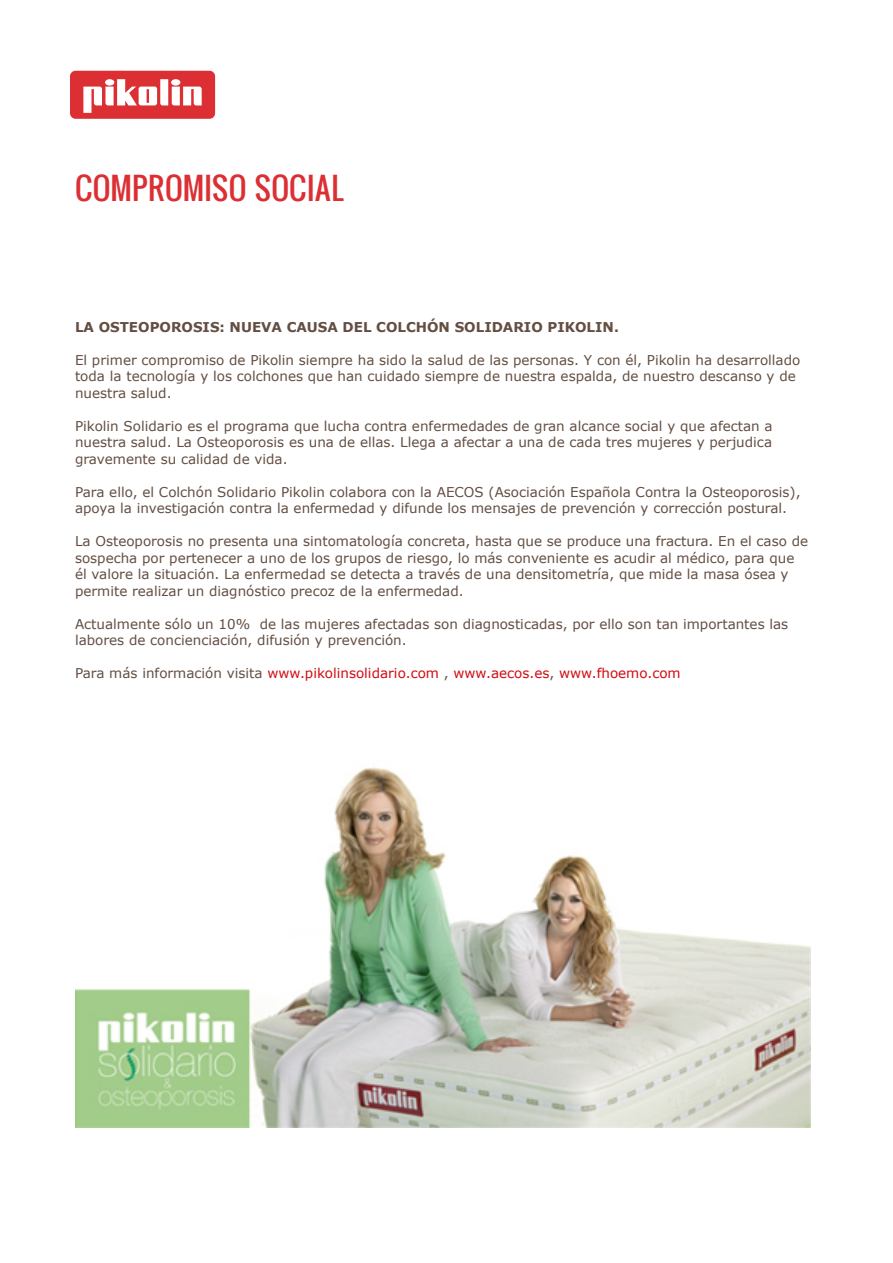
<style>
.page{position:relative;width:893px;height:1263px;background:#fff}
.page>*{position:absolute;margin:0;border:0;box-sizing:border-box;transform-origin:0 0}
.t1{font:30px "Oswald";color:#db2f34}
.t2{font:13.5px/16.5px "Verdana";color:#634e42}
.t3{font:13.5px "Verdana";color:#d20a11}
.t4{font:700 13.5px "Verdana";color:#634e42}
.s1{color:#634e42}
</style>
<div class="page">
<div style="left:70px;top:71px;width:145px;height:48px;background:#db2f34;border-radius:6px"></div>
<svg style="left:83px;top:79px;width:119px;height:34px"></svg>
<img style="left:75px;top:767px;width:735px;height:360px">
<h1 class="t1" style="left:75px;top:166px;width:271px">COMPROMISO SOCIAL</h1>
<p class="t4" style="left:75px;top:318px;width:545px">LA OSTEOPOROSIS: NUEVA CAUSA DEL COLCHÓN SOLIDARIO PIKOLIN.</p>
<p class="t2" style="left:75px;top:351px;width:727px">El primer compromiso de Pikolin siempre ha sido la salud de las personas. Y con él, Pikolin ha desarrollado toda la tecnología y los colchones que han cuidado siempre de nuestra espalda, de nuestro descanso y de nuestra salud.</p>
<p class="t2" style="left:75px;top:417px;width:699px;text-align:justify">Pikolin Solidario es el programa que lucha contra enfermedades de gran alcance social y que afectan a nuestra salud. La Osteoporosis es una de ellas. Llega a afectar a una de cada tres mujeres y perjudica gravemente su calidad de vida.</p>
<p class="t2" style="left:75px;top:483px;width:727px">Para ello, el Colchón Solidario Pikolin colabora con la AECOS (Asociación Española Contra la Osteoporosis), apoya la investigación contra la enfermedad y difunde los mensajes de prevención y corrección postural.</p>
<p class="t2" style="left:75px;top:533px;width:735px">La Osteoporosis no presenta una sintomatología concreta, hasta que se produce una fractura. En el caso de sospecha por pertenecer a uno de los grupos de riesgo, lo más conveniente es acudir al médico, para que él valore la situación. La enfermedad se detecta a través de una densitometría, que mide la masa ósea y permite realizar un diagnóstico precoz de la enfermedad.</p>
<p class="t2" style="left:75px;top:615px;width:715px">Actualmente sólo un 10% de las mujeres afectadas son diagnosticadas, por ello son tan importantes las labores de concienciación, difusión y prevención.</p>
<p class="t3" style="left:75px;top:665px;width:607px"><span class="s1">Para más información visita</span> www.pikolinsolidario.com <span class="s1">,</span> www.aecos.es<span class="s1">,</span> www.fhoemo.com</p>
</div>
